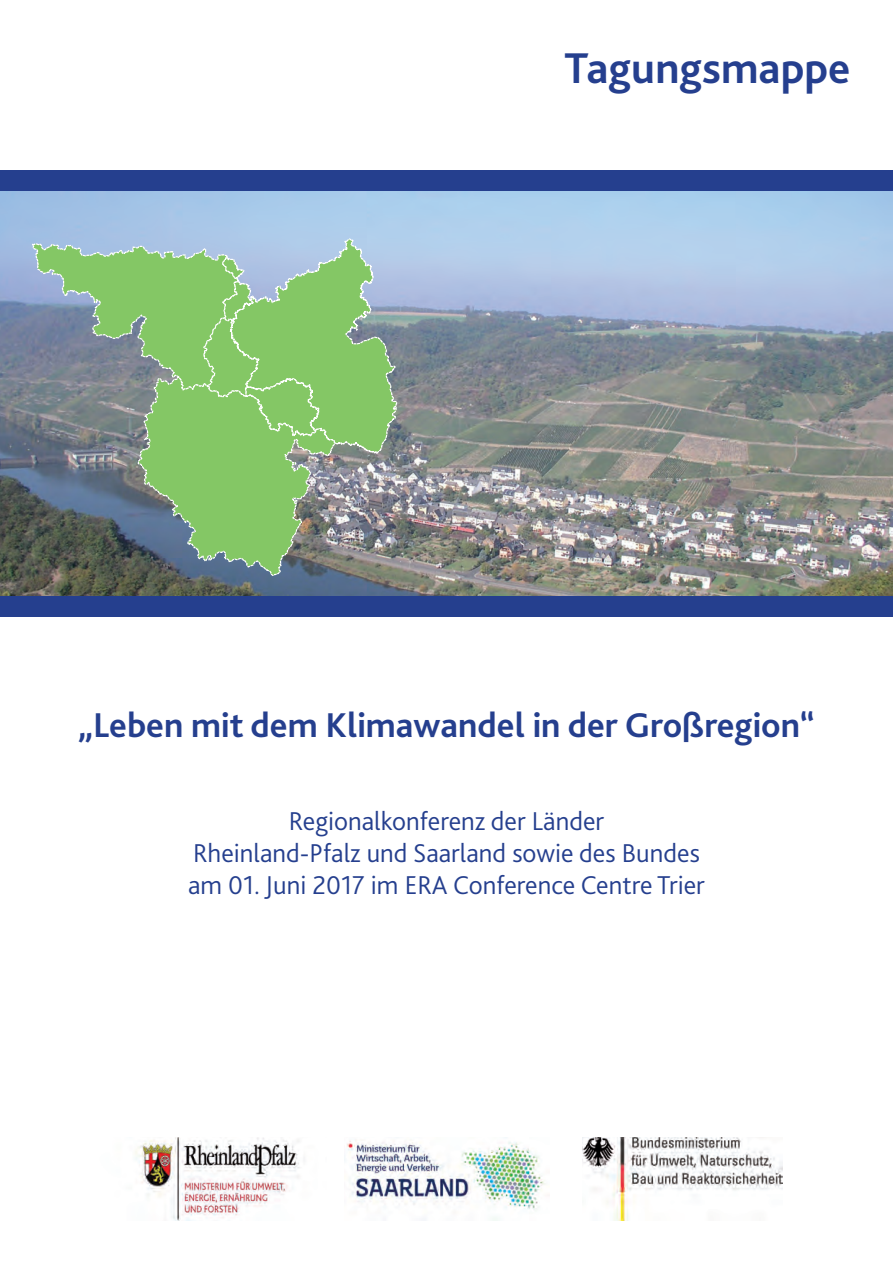
<style>
.page{position:relative;width:893px;height:1263px;background:#fff}
.page>*{position:absolute;margin:0;border:0;box-sizing:border-box;transform-origin:0 0}
.t1{font:700 45px "Bliss 2";color:#253f8e}
.t2{font:700 36px "Bliss 2";color:#253f8e}
.t3{font:300 27px/32.4px "Bliss 2";color:#253f8e;text-align:center}
</style>
<div class="page">
<img style="left:135px;top:1137px;width:165px;height:83px">
<img style="left:344px;top:1137px;width:201px;height:83px">
<img style="left:583px;top:1137px;width:199px;height:83px">
<div style="left:0;top:170px;width:893px;height:447px;background:#253f8e"></div>
<img style="left:0;top:191px;width:893px;height:404px">
<img style="left:32px;top:237px;width:366px;height:340px">
<h1 class="t1" style="left:565px;top:40px;width:287px">Tagungsmappe</h1>
<h2 class="t2" style="left:78px;top:703px;width:738px">„Leben mit dem Klimawandel in der Großregion“</h2>
<p class="t3" style="left:188px;top:804px;width:518px">Regionalkonferenz der Länder<br>Rheinland-Pfalz und Saarland sowie des Bundes am 01. Juni 2017 im ERA Conference Centre Trier</p>
</div>
